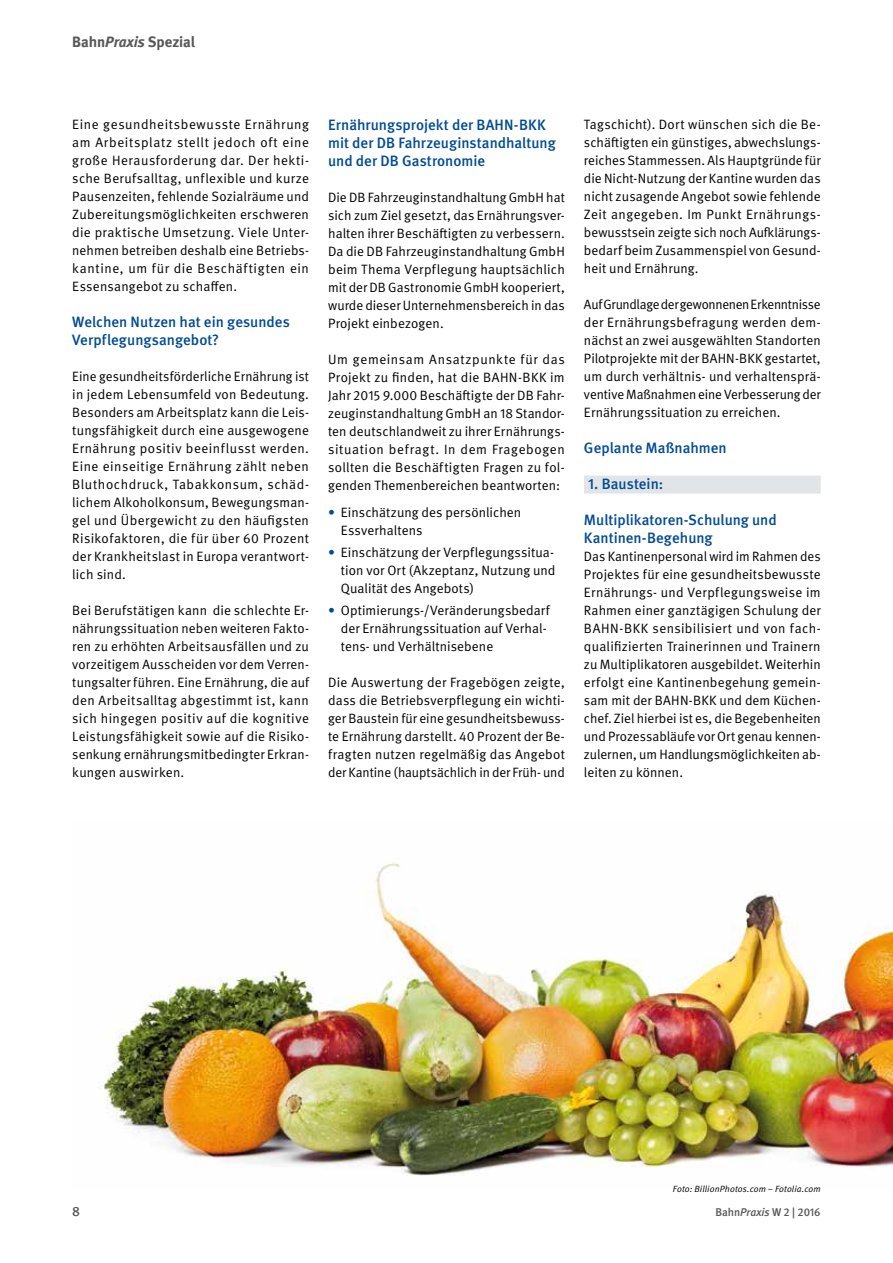
<style>
.page{position:relative;width:893px;height:1263px;background:#fff}
.page>*{position:absolute;margin:0;border:0;box-sizing:border-box;transform-origin:0 0}
.t1{font:500 15px/18px "DGUV Meta";color:#004b93}
.t2{font:700 15px "DGUV Meta";letter-spacing:-.005em;color:#58585a}
.t3{font:13.5px/18px "DGUV Meta";letter-spacing:.005em;color:#000;text-align:justify}
.t4{font:500 13.5px "DGUV Meta";color:#58585a}
.t5{font:500 11.25px "DGUV Meta";color:#58585a}
.t6{font:italic 9px "DGUV Meta";letter-spacing:.015em;color:#000}
.s1{font-style:italic}
.s2{color:#004b93}
</style>
<div class="page">
<img style="left:101px;top:862px;width:792px;height:314px">
<div style="left:584px;top:475px;width:237px;height:18px;background:#e1e5e7"></div>
<p class="t2" style="left:72px;top:33px;width:124px">Bahn<span class="s1">Praxis</span> Spezial</p>
<p class="t3" style="left:72px;top:116px;width:238px">Eine gesundheitsbewusste Ernährung am Arbeitsplatz stellt jedoch oft eine große Herausforderung dar. Der hekti&shy;sche Berufsalltag, unflexible und kurze Pausenzeiten, fehlende Sozialräume und Zubereitungsmöglichkeiten erschweren die praktische Umsetzung. Viele Unter&shy;nehmen betreiben deshalb eine Betriebs&shy;kantine, um für die Beschäftigten ein Essensangebot zu schaffen.</p>
<p class="t1" style="left:72px;top:314px;width:219px">Welchen Nutzen hat ein gesundes<br>Verpflegungsangebot?</p>
<p class="t3" style="left:72px;top:368px;width:238px">Eine gesundheitsförderliche Ernährung ist in jedem Lebensumfeld von Bedeutung.<br>Besonders am Arbeitsplatz kann die Leis&shy;tungsfähigkeit durch eine ausgewogene Ernährung positiv beeinflusst werden.<br>Eine einseitige Ernährung zählt neben Bluthochdruck, Tabakkonsum, schäd&shy;lichem Alkoholkonsum, Bewegungsman&shy;gel und Übergewicht zu den häufigsten Risikofaktoren, die für über 60 Prozent der Krankheitslast in Europa verantwort&shy;lich sind.</p>
<p class="t3" style="left:72px;top:602px;width:238px">Bei Berufstätigen kann die schlechte Er&shy;nährungssituation neben weiteren Fakto&shy;ren zu erhöhten Arbeitsausfällen und zu vorzeitigem Ausscheiden vor dem Verren&shy;tungsalter führen. Eine Ernährung, die auf den Arbeitsalltag abgestimmt ist, kann sich hingegen positiv auf die kognitive Leistungsfähigkeit sowie auf die Risiko&shy;senkung ernährungsmitbedingter Erkran&shy;kungen auswirken.</p>
<p class="t1" style="left:328px;top:117px;width:229px">Ernährungsprojekt der BAHN-BKK mit der DB Fahrzeuginstandhaltung und der DB Gastronomie</p>
<p class="t3" style="left:328px;top:189px;width:238px">Die DB Fahrzeuginstandhaltung GmbH hat sich zum Ziel gesetzt, das Ernährungsver&shy;halten ihrer Beschäftigten zu verbessern.<br>Da die DB Fahrzeuginstandhaltung GmbH beim Thema Verpflegung hauptsächlich mit der DB Gastronomie GmbH kooperiert, wurde dieser Unternehmensbereich in das Projekt einbezogen.</p>
<p class="t3" style="left:328px;top:351px;width:238px">Um gemeinsam Ansatzpunkte für das Projekt zu finden, hat die BAHN-BKK im Jahr 2015 9.000 Beschäftigte der DB Fahr&shy;zeuginstandhaltung GmbH an 18 Standor&shy;ten deutschlandweit zu ihrer Ernährungs&shy;situation befragt. In dem Fragebogen sollten die Beschäftigten Fragen zu fol&shy;genden Themenbereichen beantworten:</p>
<p class="t3" style="left:341px;top:504px;width:182px;text-indent:-13px"><span class="s2">•</span> Einschätzung des persönlichen<br>Essverhaltens</p>
<p class="t3" style="left:341px;top:544px;width:216px;text-indent:-13px"><span class="s2">•</span> Einschätzung der Verpflegungssitua&shy;tion vor Ort (Akzeptanz, Nutzung und Qualität des Angebots)</p>
<p class="t3" style="left:341px;top:602px;width:210px;text-align:left;text-indent:-13px"><span class="s2">•</span> Optimierungs-/Veränderungsbedarf der Ernährungssituation auf Verhal&shy;tens- und Verhältnisebene</p>
<p class="t3" style="left:328px;top:674px;width:238px">Die Auswertung der Fragebögen zeigte, dass die Betriebsverpflegung ein wichti&shy;ger Baustein für eine gesundheitsbewuss&shy;te Ernährung darstellt. 40 Prozent der Be&shy;fragten nutzen regelmäßig das Angebot der Kantine (hauptsächlich in der Früh- und</p>
<p class="t3" style="left:584px;top:116px;width:238px">Tagschicht). Dort wünschen sich die Be&shy;schäftigten ein günstiges, abwechslungs&shy;reiches Stammessen. Als Hauptgründe für die Nicht-Nutzung der Kantine wurden das nicht zusagende Angebot sowie fehlende Zeit angegeben. Im Punkt Ernährungs&shy;bewusstsein zeigte sich noch Aufklärungs&shy;bedarf beim Zusammenspiel von Gesund&shy;heit und Ernährung.</p>
<p class="t3" style="left:584px;top:296px;width:238px">Auf Grundlage der gewonnenen Erkenntnisse der Ernährungsbefragung werden dem&shy;nächst an zwei ausgewählten Standorten Pilotprojekte mit der BAHN-BKK gestartet, um durch verhältnis- und verhaltensprä&shy;ventive Maßnahmen eine Verbesserung der Ernährungssituation zu erreichen.</p>
<p class="t1" style="left:584px;top:440px;width:144px">Geplante Maßnahmen</p>
<p class="t1" style="left:588px;top:476px;width:76px">1. Baustein:</p>
<p class="t1" style="left:584px;top:512px;width:194px">Multiplikatoren-Schulung und<br>Kantinen-Begehung</p>
<p class="t3" style="left:584px;top:548px;width:238px">Das Kantinenpersonal wird im Rahmen des Projektes für eine gesundheitsbewusste Ernährungs- und Verpflegungsweise im Rahmen einer ganztägigen Schulung der BAHN-BKK sensibilisiert und von fach&shy;qualifizierten Trainerinnen und Trainern zu Multiplikatoren ausgebildet. Weiterhin erfolgt eine Kantinenbegehung gemein&shy;sam mit der BAHN-BKK und dem Küchen&shy;chef. Ziel hierbei ist es, die Begebenheiten und Prozessabläufe vor Ort genau kennen&shy;zulernen, um Handlungsmöglichkeiten ab&shy;leiten zu können.</p>
<p class="t6" style="left:673px;top:1183px;width:149px">Foto: BillionPhotos.com – Fotolia.com</p>
<p class="t4" style="left:72px;top:1203px;width:9px">8</p>
<p class="t5" style="left:715px;top:1205px;width:107px">Bahn<span class="s1">Praxis</span> W 2 | 2016</p>
</div>
